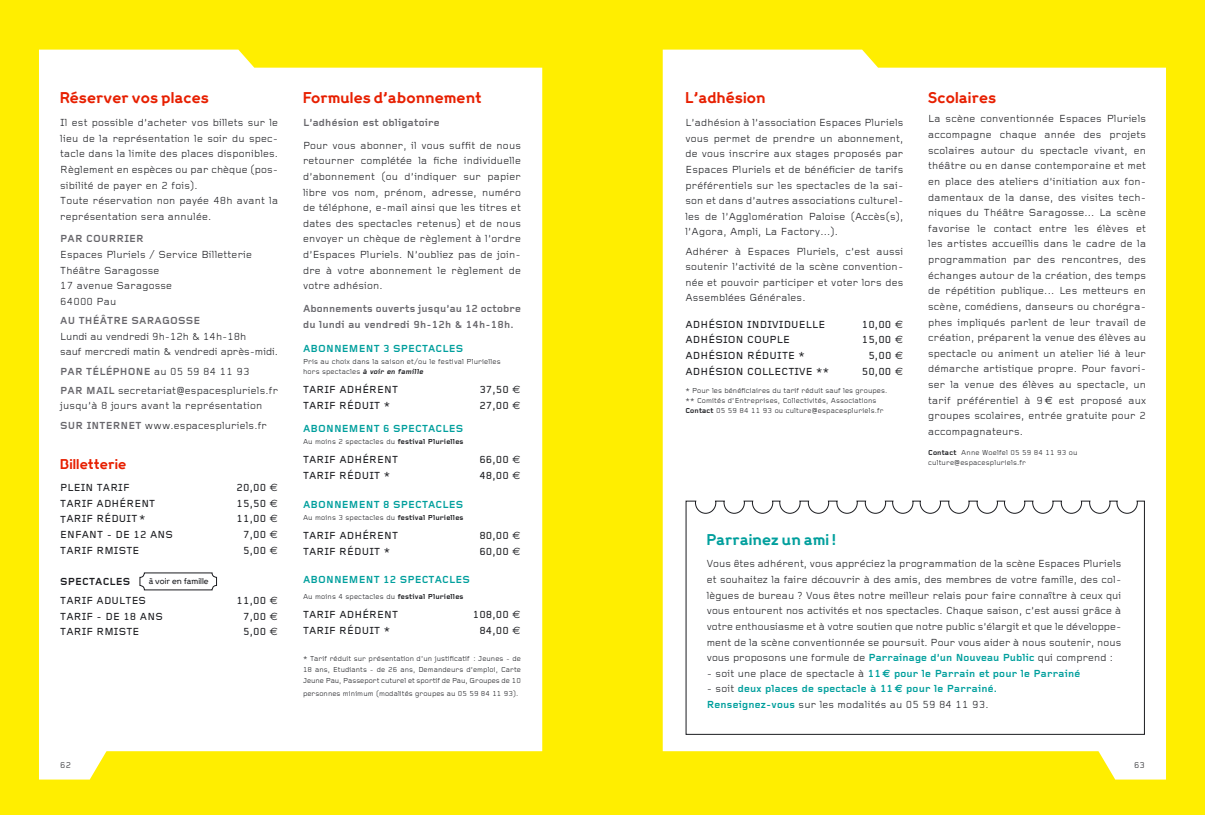
<style>
.page{position:relative;width:1205px;height:815px;background:#fe0}
.page>*{position:absolute;margin:0;border:0;box-sizing:border-box;transform-origin:0 0}
.t1{font:700 13.75px "Progress";letter-spacing:.01em;color:#e71f01}
.t2{font:700 13.75px "Progress";letter-spacing:.01em;color:#009f9d}
.t3{font:700 12.5px "Progress";letter-spacing:.01em;color:#e71f01}
.t4{font:10.62px/15.6px "Foundry Gridnik";letter-spacing:.015em;color:#1b1c20;text-align:justify}
.t5{font:500 10.62px "Foundry Gridnik";letter-spacing:.015em;color:#1b1c20}
.t6{font:700 10.62px/15.6px "Foundry Gridnik";letter-spacing:.015em;color:#009f9d}
.t7{font:700 10.62px/15.6px "Foundry Gridnik";letter-spacing:.015em;color:#68676c}
.t8{font:10.62px/15.6px "Foundry Gridnik";letter-spacing:-.005em;color:#1b1c20}
.t9{font:700 10.62px "Foundry Gridnik";letter-spacing:.015em;color:#1b1c20}
.t10{font:8.75px "Foundry Gridnik";color:#1b1c20}
.t11{font:7.5px/10px "Foundry Gridnik";letter-spacing:.015em;color:#1b1c20}
.t12{font:500 7.5px "Progress";color:#1b1c20}
.s1{font-weight:700;color:#68676c}
.s2{font-family:"Euro Sans";font-weight:400}
.s3{font-weight:700}
.s4{font-family:"Euro Sans"}
.s5{font-weight:700;color:#009f9d}
.s6{font-weight:400;color:#1b1c20}
</style>
<div class="page">
<div style="left:39px;top:50px;width:503px;height:701px;background:#fff"></div>
<svg style="left:1095px;top:751px;width:71px;height:29px"></svg>
<svg style="left:39px;top:745px;width:71px;height:35px;background:#fffcd9"></svg>
<div style="left:663px;top:50px;width:503px;height:701px;background:#fff"></div>
<div style="left:685px;top:494px;width:460px;height:241px;background:#fff"></div>
<svg style="left:139px;top:572px;width:78px;height:18px"></svg>
<p class="t1" style="left:60px;top:89px;width:150px">Réserver vos places</p>
<p class="t4" style="left:60px;top:115px;width:219px;text-align:left">Il est possible d’acheter vos billets sur le lieu de la représentation le soir du spec&shy;tacle dans la limite des places disponibles.<br>Règlement en espèces ou par chèque (pos&shy;sibilité de payer en 2 fois).<br>Toute réservation non payée 48h avant la représentation sera annulée.</p>
<p class="t7" style="left:60px;top:232px;width:85px">PAR COURRIER</p>
<p class="t4" style="left:60px;top:247px;width:193px;text-align:left">Espaces Pluriels / Service Billetterie<br>Théâtre Saragosse<br>17 avenue Saragosse<br>64000 Pau</p>
<p class="t7" style="left:60px;top:313px;width:142px">AU THÉÂTRE SARAGOSSE</p>
<p class="t8" style="left:60px;top:329px;width:219px">Lundi au vendredi 9h-12h &amp; 14h-18h<br>sauf mercredi matin &amp; vendredi après-midi.</p>
<p class="t4" style="left:60px;top:362px;width:219px;line-height:19.1px"><span class="s1">PAR TÉLÉPHONE</span> au 05 59 84 11 93<br><span class="s1">PAR MAIL</span> secretariat@espacespluriels.fr</p>
<p class="t4" style="left:60px;top:397px;width:208px;line-height:19.1px">jusqu’à 8 jours avant la représentation<br><span class="s1">SUR INTERNET</span> www.espacespluriels.fr</p>
<p class="t3" style="left:60px;top:455px;width:68px">Billetterie</p>
<p class="t5" style="left:60px;top:482px;width:71px">PLEIN TARIF</p>
<p class="t5" style="left:237px;top:482px;width:43px">20,00 <span class="s2">€</span></p>
<p class="t5" style="left:60px;top:498px;width:96px">TARIF ADHÉRENT</p>
<p class="t5" style="left:237px;top:498px;width:43px">15,50 <span class="s2">€</span></p>
<p class="t5" style="left:60px;top:513px;width:87px">TARIF RÉDUIT *</p>
<p class="t5" style="left:237px;top:513px;width:43px">11,00 <span class="s2">€</span></p>
<p class="t5" style="left:60px;top:529px;width:114px">ENFANT - DE 12 ANS</p>
<p class="t5" style="left:243px;top:529px;width:36px">7,00 <span class="s2">€</span></p>
<p class="t5" style="left:60px;top:544px;width:81px">TARIF RMISTE</p>
<p class="t5" style="left:243px;top:544px;width:36px">5,00 <span class="s2">€</span></p>
<p class="t9" style="left:60px;top:576px;width:72px">SPECTACLES</p>
<p class="t5" style="left:60px;top:595px;width:87px">TARIF ADULTES</p>
<p class="t5" style="left:237px;top:595px;width:43px">11,00 <span class="s2">€</span></p>
<p class="t5" style="left:60px;top:611px;width:104px">TARIF - DE 18 ANS</p>
<p class="t5" style="left:243px;top:611px;width:36px">7,00 <span class="s2">€</span></p>
<p class="t5" style="left:60px;top:626px;width:81px">TARIF RMISTE</p>
<p class="t5" style="left:243px;top:626px;width:36px">5,00 <span class="s2">€</span></p>
<p class="t12" style="left:149px;top:576px;width:61px">à voir en famille</p>
<p class="t1" style="left:303px;top:89px;width:180px">Formules d’abonnement</p>
<p class="t7" style="left:303px;top:115px;width:138px">L’adhésion est obligatoire</p>
<p class="t4" style="left:303px;top:138px;width:219px">Pour vous abonner, il vous suffit de nous retourner complétée la fiche individuelle d’abonnement (ou d’indiquer sur papier libre vos nom, prénom, adresse, numéro de téléphone, e-mail ainsi que les titres et dates des spectacles retenus) et de nous envoyer un chèque de règlement à l’ordre d’Espaces Pluriels. N’oubliez pas de join&shy;dre à votre abonnement le règlement de votre adhésion.</p>
<p class="t7" style="left:303px;top:301px;width:219px">Abonnements ouverts jusqu’au 12 octobre du lundi au vendredi 9h-12h &amp; 14h-18h.</p>
<p class="t6" style="left:303px;top:341px;width:162px">ABONNEMENT 3 SPECTACLES</p>
<p class="t11" style="left:303px;top:357px;width:199px">Pris au choix dans la saison et/ou le festival Plurielles hors spectacles <span class="s3">à voir en famille</span></p>
<p class="t5" style="left:303px;top:384px;width:96px">TARIF ADHÉRENT</p>
<p class="t5" style="left:479px;top:384px;width:43px">37,50 <span class="s2">€</span></p>
<p class="t5" style="left:303px;top:399px;width:89px">TARIF RÉDUIT *</p>
<p class="t5" style="left:479px;top:399px;width:43px">27,00 <span class="s2">€</span></p>
<p class="t6" style="left:303px;top:422px;width:162px">ABONNEMENT 6 SPECTACLES</p>
<p class="t11" style="left:303px;top:437px;width:162px">Au moins 2 spectacles du <span class="s3">festival Plurielles</span></p>
<p class="t5" style="left:303px;top:454px;width:96px">TARIF ADHÉRENT</p>
<p class="t5" style="left:479px;top:454px;width:43px">66,00 <span class="s2">€</span></p>
<p class="t5" style="left:303px;top:470px;width:89px">TARIF RÉDUIT *</p>
<p class="t5" style="left:479px;top:470px;width:43px">48,00 <span class="s2">€</span></p>
<p class="t6" style="left:303px;top:498px;width:162px">ABONNEMENT 8 SPECTACLES</p>
<p class="t11" style="left:303px;top:513px;width:162px">Au moins 3 spectacles du <span class="s3">festival Plurielles</span></p>
<p class="t5" style="left:303px;top:530px;width:96px">TARIF ADHÉRENT</p>
<p class="t5" style="left:479px;top:530px;width:43px">80,00 <span class="s2">€</span></p>
<p class="t5" style="left:303px;top:546px;width:89px">TARIF RÉDUIT *</p>
<p class="t5" style="left:479px;top:546px;width:43px">60,00 <span class="s2">€</span></p>
<p class="t6" style="left:303px;top:573px;width:168px">ABONNEMENT 12 SPECTACLES</p>
<p class="t11" style="left:303px;top:592px;width:162px">Au moins 4 spectacles du <span class="s3">festival Plurielles</span></p>
<p class="t5" style="left:303px;top:609px;width:96px">TARIF ADHÉRENT</p>
<p class="t5" style="left:473px;top:609px;width:49px">108,00 <span class="s2">€</span></p>
<p class="t5" style="left:303px;top:624px;width:89px">TARIF RÉDUIT *</p>
<p class="t5" style="left:479px;top:624px;width:43px">84,00 <span class="s2">€</span></p>
<p class="t11" style="left:303px;top:653px;width:219px;line-height:11.2px;text-align:justify">* Tarif réduit sur présentation d’un justificatif : Jeunes - de 18 ans, Etudiants - de 26 ans, Demandeurs d’emploi, Carte Jeune Pau, Passeport cuturel et sportif de Pau, Groupes de 10</p>
<p class="t11" style="left:303px;top:688px;width:217px">personnes minimum (modalités groupes au 05 59 84 11 93).</p>
<p class="t1" style="left:685px;top:89px;width:82px">L’adhésion</p>
<p class="t4" style="left:685px;top:115px;width:220px">L’adhésion à l’association Espaces Pluriels vous permet de prendre un abonnement, de vous inscrire aux stages proposés par Espaces Pluriels et de bénéficier de tarifs préférentiels sur les spectacles de la sai&shy;son et dans d’autres associations culturel&shy;les de l’Agglomération Paloise (Accès(s), l’Agora, Ampli, La Factory...).</p>
<p class="t4" style="left:685px;top:244px;width:219px">Adhérer à Espaces Pluriels, c’est aussi soutenir l’activité de la scène convention&shy;née et pouvoir participer et voter lors des Assemblées Générales.</p>
<p class="t5" style="left:685px;top:318px;width:141px">ADHÉSION INDIVIDUELLE</p>
<p class="t5" style="left:862px;top:318px;width:43px">10,00 <span class="s2">€</span></p>
<p class="t5" style="left:685px;top:334px;width:106px">ADHÉSION COUPLE</p>
<p class="t5" style="left:862px;top:334px;width:43px">15,00 <span class="s2">€</span></p>
<p class="t5" style="left:685px;top:350px;width:121px">ADHÉSION RÉDUITE *</p>
<p class="t5" style="left:868px;top:350px;width:36px">5,00 <span class="s2">€</span></p>
<p class="t5" style="left:685px;top:365px;width:145px">ADHÉSION COLLECTIVE **</p>
<p class="t5" style="left:862px;top:365px;width:43px">50,00 <span class="s2">€</span></p>
<p class="t11" style="left:685px;top:386px;width:203px">* Pour les bénéficiaires du tarif réduit sauf les groupes. ** Comités d’Entreprises, Collectivités, Associations<br><span class="s3">Contact</span> 05 59 84 11 93 ou culture@espacespluriels.fr</p>
<p class="t1" style="left:928px;top:89px;width:70px">Scolaires</p>
<p class="t4" style="left:928px;top:112px;width:219px">La scène conventionnée Espaces Pluriels accompagne chaque année des projets scolaires autour du spectacle vivant, en théâtre ou en danse contemporaine et met en place des ateliers d’initiation aux fon&shy;damentaux de la danse, des visites tech&shy;niques du Théâtre Saragosse... La scène favorise le contact entre les élèves et les artistes accueillis dans le cadre de la programmation par des rencontres, des échanges autour de la création, des temps de répétition publique... Les metteurs en scène, comédiens, danseurs ou chorégra&shy;phes impliqués parlent de leur travail de création, préparent la venue des élèves au spectacle ou animent un atelier lié à leur démarche artistique propre. Pour favori&shy;ser la venue des élèves au spectacle, un tarif préférentiel à 9 <span class="s4">€</span> est proposé aux groupes scolaires, entrée gratuite pour 2 accompagnateurs.</p>
<p class="t11" style="left:928px;top:447px;width:151px"><span class="s3">Contact</span> Anne Woelfel 05 59 84 11 93 ou culture@espacespluriels.fr</p>
<p class="t2" style="left:707px;top:530px;width:131px">Parrainez un ami !</p>
<p class="t4" style="left:707px;top:557px;width:416px">Vous êtes adhérent, vous appréciez la programmation de la scène Espaces Pluriels et souhaitez la faire découvrir à des amis, des membres de votre famille, des col&shy;lègues de bureau ? Vous êtes notre meilleur relais pour faire connaître à ceux qui vous entourent nos activités et nos spectacles. Chaque saison, c’est aussi grâce à votre enthousiasme et à votre soutien que notre public s’élargit et que le développe&shy;ment de la scène conventionnée se poursuit. Pour vous aider à nous soutenir, nous vous proposons une formule de <span class="s5">Parrainage d’un Nouveau Public</span> qui comprend :</p>
<p class="t6" style="left:707px;top:666px;width:375px"><span class="s6">- soit une place de spectacle à</span> 11 <span class="s4">€</span> pour le Parrain et pour le Parrainé</p>
<p class="t6" style="left:707px;top:682px;width:292px"><span class="s6">- soit</span> deux places de spectacle à 11 <span class="s4">€</span> pour le Parrainé.<br>Renseignez-vous <span class="s6">sur les modalités au 05 59 84 11 93.</span></p>
<p class="t10" style="left:60px;top:760px;width:12px">62</p>
<p class="t10" style="left:1134px;top:760px;width:12px">63</p>
</div>
